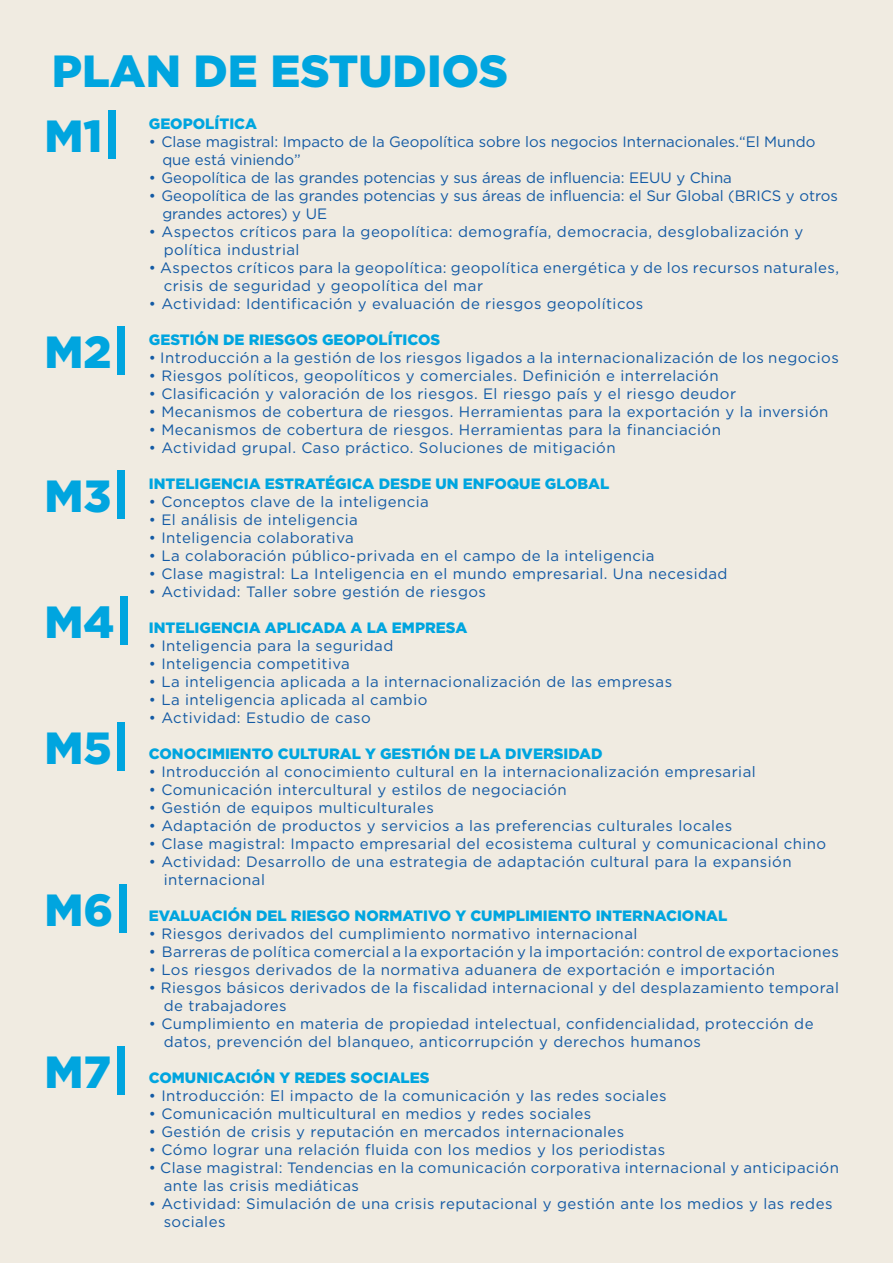
<style>
.page{position:relative;width:893px;height:1263px;background:#f0ebe1}
.page>*{position:absolute;margin:0;border:0;box-sizing:border-box;transform-origin:0 0}
.t1{font:900 45px/65.4px "Gotham";color:#00a5df}
.t2{font:15px/18px "Gotham";letter-spacing:.03em;color:#135aa4}
.t3{font:15px/18px "Gotham";color:#135aa4}
.t4{font:900 15px "Gotham";color:#00a5df}
.s1{font-size:52.5px}
</style>
<div class="page">
<h1 class="t1" style="left:44px;top:37px;width:465px">PLAN DE ESTUDIOS<br>M1<span class="s1">|</span></h1>
<p class="t4" style="left:149px;top:115px;width:110px">GEOPOLÍTICA</p>
<p class="t3" style="left:162px;top:132px;width:654px;text-indent:-14px">• Clase magistral: Impacto de la Geopolítica sobre los negocios Internacionales.“El Mundo que está viniendo”</p>
<p class="t3" style="left:149px;top:168px;width:585px">• Geopolítica de las grandes potencias y sus áreas de influencia: EEUU y China</p>
<p class="t3" style="left:162px;top:186px;width:677px;text-indent:-14px">• Geopolítica de las grandes potencias y sus áreas de influencia: el Sur Global (BRICS y otros grandes actores) y UE</p>
<p class="t2" style="left:164px;top:222px;width:641px;text-indent:-15px">• Aspectos críticos para la geopolítica: demografía, democracia, desglobalización y política industrial</p>
<p class="t2" style="left:164px;top:258px;width:677px;text-indent:-15px">• Aspectos críticos para la geopolítica: geopolítica energética y de los recursos naturales, crisis de seguridad y geopolítica del mar</p>
<p class="t2" style="left:149px;top:294px;width:496px">• Actividad: Identificación y evaluación de riesgos geopolíticos</p>
<p class="t4" style="left:149px;top:331px;width:293px">GESTIÓN DE RIESGOS GEOPOLÍTICOS</p>
<p class="t2" style="left:149px;top:348px;width:692px">• Introducción a la gestión de los riesgos ligados a la internacionalización de los negocios</p>
<p class="t2" style="left:149px;top:366px;width:571px">• Riesgos políticos, geopolíticos y comerciales. Definición e interrelación</p>
<p class="t2" style="left:149px;top:384px;width:589px">• Clasificación y valoración de los riesgos. El riesgo país y el riesgo deudor</p>
<p class="t2" style="left:149px;top:402px;width:681px">• Mecanismos de cobertura de riesgos. Herramientas para la exportación y la inversión</p>
<p class="t2" style="left:149px;top:420px;width:574px">• Mecanismos de cobertura de riesgos. Herramientas para la financiación</p>
<p class="t2" style="left:149px;top:438px;width:468px">• Actividad grupal. Caso práctico. Soluciones de mitigación</p>
<p class="t4" style="left:149px;top:475px;width:462px">INTELIGENCIA ESTRATÉGICA DESDE UN ENFOQUE GLOBAL</p>
<p class="t2" style="left:149px;top:492px;width:282px">• Conceptos clave de la inteligencia</p>
<p class="t2" style="left:149px;top:510px;width:211px">• El análisis de inteligencia</p>
<p class="t2" style="left:149px;top:528px;width:207px">• Inteligencia colaborativa</p>
<p class="t2" style="left:149px;top:546px;width:507px">• La colaboración público-privada en el campo de la inteligencia</p>
<p class="t2" style="left:149px;top:564px;width:580px">• Clase magistral: La Inteligencia en el mundo empresarial. Una necesidad</p>
<p class="t2" style="left:149px;top:582px;width:339px">• Actividad: Taller sobre gestión de riesgos</p>
<p class="t4" style="left:149px;top:619px;width:320px">INTELIGENCIA APLICADA A LA EMPRESA</p>
<p class="t2" style="left:149px;top:636px;width:246px">• Inteligencia para la seguridad</p>
<p class="t2" style="left:149px;top:654px;width:203px">• Inteligencia competitiva</p>
<p class="t2" style="left:149px;top:672px;width:525px">• La inteligencia aplicada a la internacionalización de las empresas</p>
<p class="t2" style="left:149px;top:690px;width:280px">• La inteligencia aplicada al cambio</p>
<p class="t2" style="left:149px;top:708px;width:224px">• Actividad: Estudio de caso</p>
<p class="t4" style="left:149px;top:745px;width:455px">CONOCIMIENTO CULTURAL Y GESTIÓN DE LA DIVERSIDAD</p>
<p class="t2" style="left:149px;top:762px;width:608px">• Introducción al conocimiento cultural en la internacionalización empresarial</p>
<p class="t2" style="left:149px;top:780px;width:420px">• Comunicación intercultural y estilos de negociación</p>
<p class="t2" style="left:149px;top:798px;width:286px">• Gestión de equipos multiculturales</p>
<p class="t2" style="left:149px;top:816px;width:585px">• Adaptación de productos y servicios a las preferencias culturales locales</p>
<p class="t2" style="left:149px;top:834px;width:679px">• Clase magistral: Impacto empresarial del ecosistema cultural y comunicacional chino</p>
<p class="t2" style="left:164px;top:852px;width:629px;text-indent:-15px">• Actividad: Desarrollo de una estrategia de adaptación cultural para la expansión internacional</p>
<p class="t4" style="left:149px;top:907px;width:580px">EVALUACIÓN DEL RIESGO NORMATIVO Y CUMPLIMIENTO INTERNACIONAL</p>
<p class="t2" style="left:149px;top:924px;width:490px">• Riesgos derivados del cumplimiento normativo internacional</p>
<p class="t2" style="left:149px;top:942px;width:692px">• Barreras de política comercial a la exportación y la importación: control de exportaciones</p>
<p class="t2" style="left:149px;top:960px;width:628px">• Los riesgos derivados de la normativa aduanera de exportación e importación</p>
<p class="t2" style="left:164px;top:978px;width:677px;text-indent:-15px">• Riesgos básicos derivados de la fiscalidad internacional y del desplazamiento temporal de trabajadores</p>
<p class="t2" style="left:164px;top:1014px;width:651px;text-indent:-15px">• Cumplimiento en materia de propiedad intelectual, confidencialidad, protección de datos, prevención del blanqueo, anticorrupción y derechos humanos</p>
<p class="t4" style="left:149px;top:1069px;width:282px">COMUNICACIÓN Y REDES SOCIALES</p>
<p class="t2" style="left:149px;top:1086px;width:519px">• Introducción: El impacto de la comunicación y las redes sociales</p>
<p class="t2" style="left:149px;top:1104px;width:444px">• Comunicación multicultural en medios y redes sociales</p>
<p class="t2" style="left:149px;top:1122px;width:477px">• Gestión de crisis y reputación en mercados internacionales</p>
<p class="t2" style="left:149px;top:1140px;width:518px">• Cómo lograr una relación fluida con los medios y los periodistas</p>
<p class="t2" style="left:164px;top:1158px;width:677px;text-indent:-15px">• Clase magistral: Tendencias en la comunicación corporativa internacional y anticipación ante las crisis mediáticas</p>
<p class="t2" style="left:164px;top:1194px;width:670px;text-indent:-15px">• Actividad: Simulación de una crisis reputacional y gestión ante los medios y las redes sociales</p>
<h1 class="t1" style="left:44px;top:318px;width:87px">M2<span class="s1">|</span></h1>
<h1 class="t1" style="left:44px;top:462px;width:87px">M3<span class="s1">|</span></h1>
<h1 class="t1" style="left:44px;top:588px;width:90px">M4<span class="s1">|</span></h1>
<h1 class="t1" style="left:44px;top:714px;width:88px">M5<span class="s1">|</span></h1>
<h1 class="t1" style="left:44px;top:877px;width:89px">M6<span class="s1">|</span></h1>
<h1 class="t1" style="left:44px;top:1038px;width:87px">M7<span class="s1">|</span></h1>
</div>
